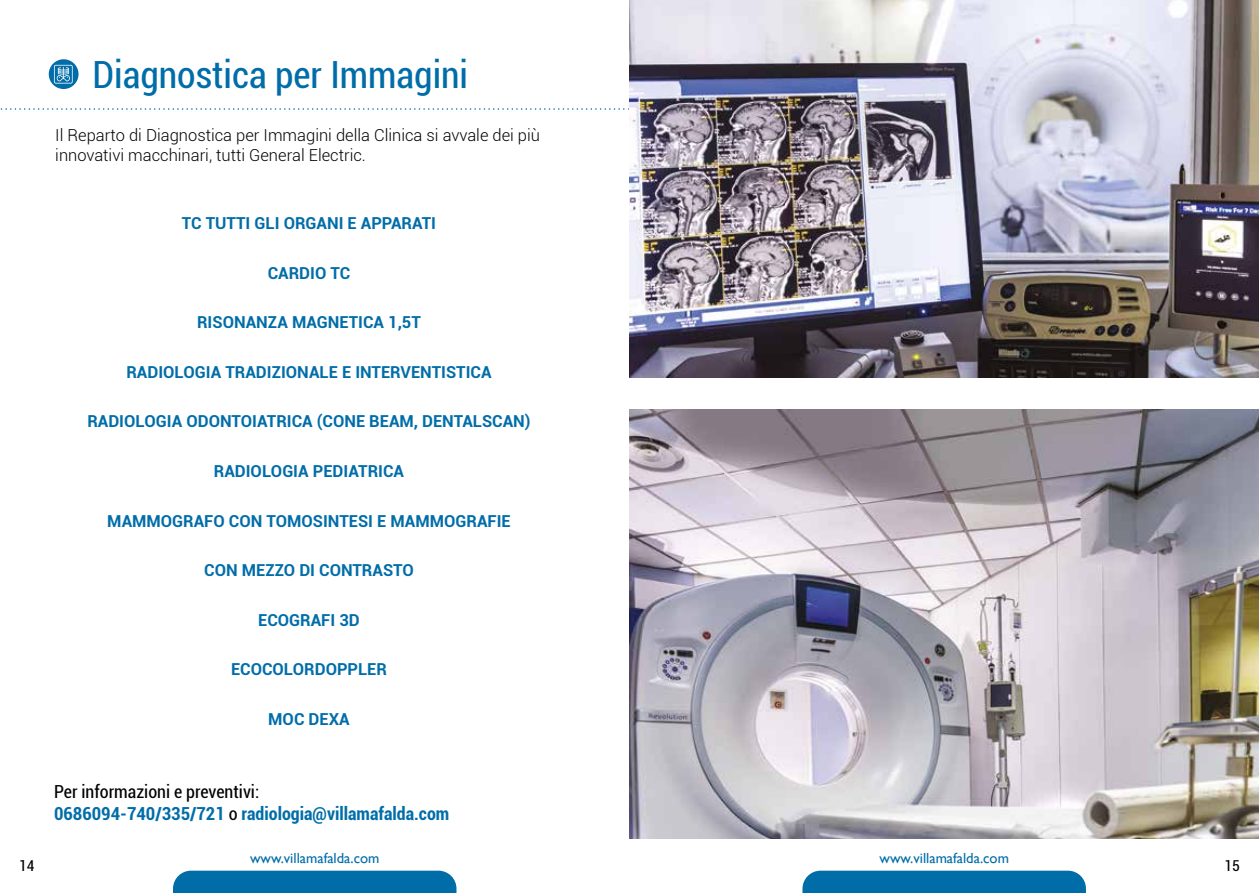
<style>
.page{position:relative;width:1259px;height:893px;background:#fff}
.page>*{position:absolute;margin:0;border:0;box-sizing:border-box;transform-origin:0 0}
.t1{font:condensed 37.5px "Roboto";color:#006da9}
.t2{font:700 condensed 18px/21.6px "Roboto";color:#006da9}
.t3{font:700 16.5px "Roboto";color:#006da9}
.t4{font:300 16.5px/19.8px "Roboto";color:#000}
.t5{font:condensed 15px "Roboto";color:#000}
.t6{font:14.7px "Gill Sans";color:#006da9}
.s1{font-weight:400;color:#000}
</style>
<div class="page">
<div style="left:802px;top:871px;width:284px;height:22px;background:#006da9"></div>
<div style="left:173px;top:871px;width:283px;height:22px;background:#006da9"></div>
<svg style="left:49px;top:59px;width:30px;height:30px"></svg>
<svg style="left:0;top:108px;width:629px;height:2px"></svg>
<img style="left:629px;top:410px;width:630px;height:429px">
<img style="left:629px;top:0;width:630px;height:377px">
<svg style="left:54px;top:65px;width:19px;height:19px"></svg>
<h1 class="t1" style="left:92px;top:49px;width:377px">Diagnostica per Immagini</h1>
<p class="t4" style="left:55px;top:125px;width:486px">Il Reparto di Diagnostica per Immagini della Clinica si avvale dei più innovativi macchinari, tutti General Electric.</p>
<p class="t3" style="left:182px;top:212px;width:256px">TC TUTTI GLI ORGANI E APPARATI</p>
<p class="t3" style="left:268px;top:261px;width:84px">CARDIO TC</p>
<p class="t3" style="left:197px;top:311px;width:225px">RISONANZA MAGNETICA 1,5T</p>
<p class="t3" style="left:126px;top:360px;width:366px">RADIOLOGIA TRADIZIONALE E INTERVENTISTICA</p>
<p class="t3" style="left:87px;top:410px;width:445px">RADIOLOGIA ODONTOIATRICA (CONE BEAM, DENTALSCAN)</p>
<p class="t3" style="left:214px;top:459px;width:192px">RADIOLOGIA PEDIATRICA</p>
<p class="t3" style="left:107px;top:509px;width:405px">MAMMOGRAFO CON TOMOSINTESI E MAMMOGRAFIE</p>
<p class="t3" style="left:204px;top:558px;width:211px">CON MEZZO DI CONTRASTO</p>
<p class="t3" style="left:258px;top:608px;width:103px">ECOGRAFI 3D</p>
<p class="t3" style="left:231px;top:657px;width:157px">ECOCOLORDOPPLER</p>
<p class="t3" style="left:268px;top:707px;width:83px">MOC DEXA</p>
<p class="t2" style="left:54px;top:780px;width:397px"><span class="s1">Per informazioni e preventivi:<br></span>0686094-740/335/721 <span class="s1">o</span> radiologia@villamafalda.com</p>
<p class="t6" style="left:250px;top:849px;width:131px">www.villamafalda.com</p>
<p class="t6" style="left:879px;top:849px;width:131px">www.villamafalda.com</p>
<p class="t5" style="left:19px;top:855px;width:17px">14</p>
<p class="t5" style="left:1224px;top:855px;width:17px">15</p>
</div>
